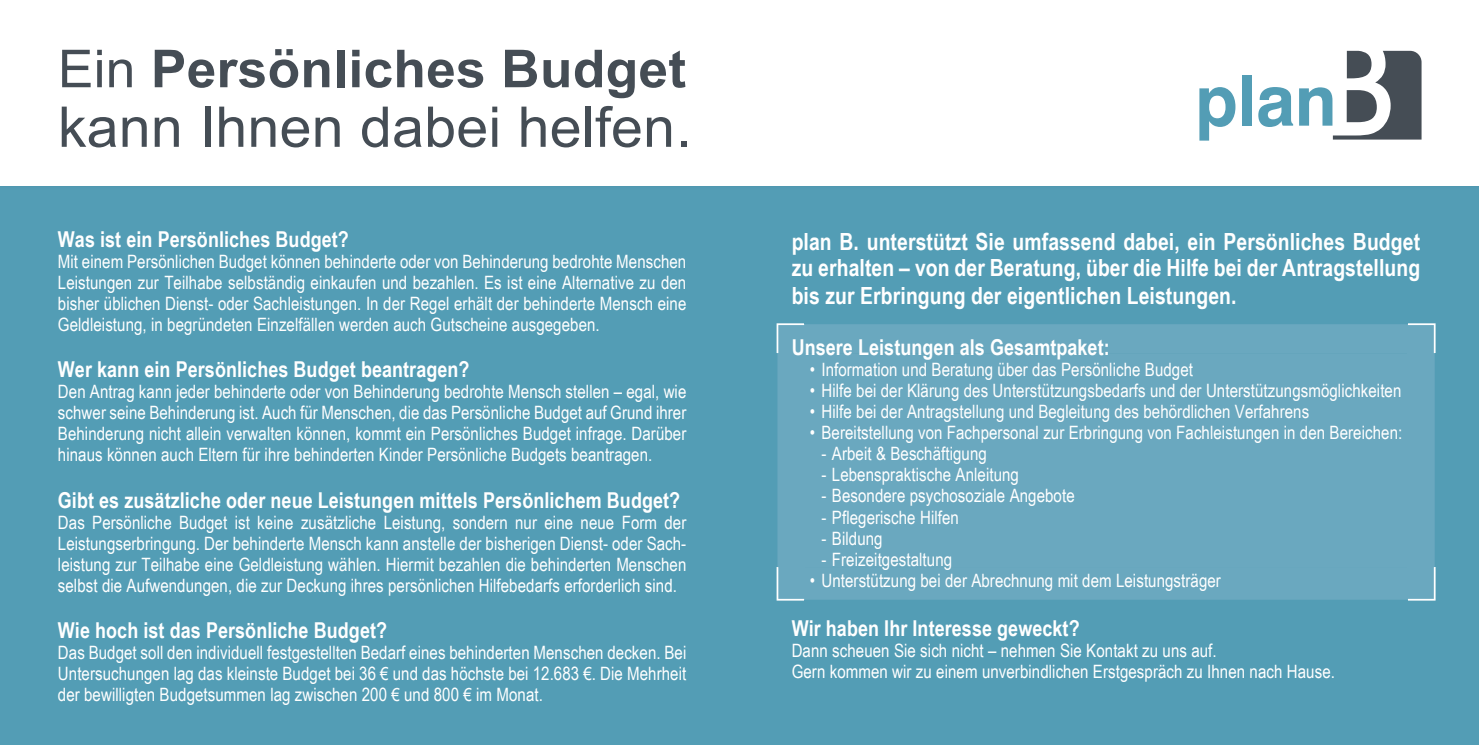
<style>
.page{position:relative;width:1479px;height:745px;background:#fff}
.page>*{position:absolute;margin:0;border:0;box-sizing:border-box;transform-origin:0 0}
.t1{font:56.18px "Arial Narrow";letter-spacing:.005em;color:#454d55;scale:1.24 1}
.t2{font:700 52.32px "Arial Narrow";letter-spacing:.005em;color:#454d55;scale:1.24 1}
.t3{font:700 23.62px/26.2px "Arial Narrow";letter-spacing:.005em;color:#fff}
.t4{font:700 21.88px "Arial Narrow";letter-spacing:.005em;color:#fff}
.t5{font:18.38px/21px "Arial Narrow";letter-spacing:.005em;color:#fff;text-align:justify}
.s1{font-weight:400}
</style>
<div class="page">
<div style="left:0;top:176px;width:1478px;height:568px;background:#539db5"></div>
<svg style="left:1407px;top:566px;width:27px;height:33px"></svg>
<svg style="left:777px;top:566px;width:27px;height:33px"></svg>
<svg style="left:1407px;top:324px;width:27px;height:29px"></svg>
<svg style="left:777px;top:324px;width:27px;height:29px"></svg>
<div style="left:804px;top:324px;width:603px;height:275px;background:#6aa8bf"></div>
<div style="left:777px;top:353px;width:657px;height:213px;background:#6aa8bf"></div>
<img style="left:0;top:185px;width:1478px;height:1px">
<div style="left:0;top:0;width:1478px;height:185px;background:#fff"></div>
<svg style="left:1199px;top:87px;width:36px;height:53px"></svg>
<div style="left:1241px;top:75px;width:10px;height:51px;background:#539db5"></div>
<svg style="left:1258px;top:51px;width:163px;height:88px"></svg>
<h2 class="t2" style="left:58px;top:29px;width:508px"><span class="s1">Ein</span> Persönliches Budget</h2>
<h1 class="t1" style="left:58px;top:86px;width:512px">kann Ihnen dabei helfen.</h1>
<p class="t4" style="left:58px;top:222px;width:292px">Was ist ein Persönliches Budget?</p>
<p class="t5" style="left:58px;top:250px;width:630px">Mit einem Persönlichen Budget können behinderte oder von Behinderung bedrohte Menschen Leistungen zur Teilhabe selbständig einkaufen und bezahlen. Es ist eine Alternative zu den bisher üblichen Dienst- oder Sachleistungen. In der Regel erhält der behinderte Mensch eine Geldleistung, in begründeten Einzelfällen werden auch Gutscheine ausgegeben.</p>
<p class="t4" style="left:58px;top:352px;width:413px">Wer kann ein Persönliches Budget beantragen?</p>
<p class="t5" style="left:58px;top:380px;width:630px">Den Antrag kann jeder behinderte oder von Behinderung bedrohte Mensch stellen – egal, wie schwer seine Behinderung ist. Auch für Menschen, die das Persönliche Budget auf Grund ihrer Behinderung nicht allein verwalten können, kommt ein Persönliches Budget infrage. Darüber hinaus können auch Eltern für ihre behinderten Kinder Persönliche Budgets beantragen.</p>
<p class="t4" style="left:58px;top:483px;width:623px">Gibt es zusätzliche oder neue Leistungen mittels Persönlichem Budget?</p>
<p class="t5" style="left:58px;top:510px;width:630px">Das Persönliche Budget ist keine zusätzliche Leistung, sondern nur eine neue Form der Leistungserbringung. Der behinderte Mensch kann anstelle der bisherigen Dienst- oder Sach&shy;leistung zur Teilhabe eine Geldleistung wählen. Hiermit bezahlen die behinderten Menschen selbst die Aufwendungen, die zur Deckung ihres persönlichen Hilfebedarfs erforderlich sind.</p>
<p class="t4" style="left:58px;top:613px;width:331px">Wie hoch ist das Persönliche Budget?</p>
<p class="t5" style="left:58px;top:640px;width:630px">Das Budget soll den individuell festgestellten Bedarf eines behinderten Menschen decken. Bei Untersuchungen lag das kleinste Budget bei 36 € und das höchste bei 12.683 €. Die Mehrheit der bewilligten Budgetsummen lag zwischen 200 € und 800 € im Monat.</p>
<p class="t3" style="left:791px;top:227px;width:630px">plan B. unterstützt Sie umfassend dabei, ein Persönliches Budget zu erhalten – von der Beratung, über die Hilfe bei der Antragstellung</p>
<p class="t3" style="left:791px;top:282px;width:446px">bis zur Erbringung der eigentlichen Leistungen.</p>
<p class="t4" style="left:791px;top:331px;width:319px">Unsere Leistungen als Gesamtpaket:</p>
<p class="t5" style="left:809px;top:358px;width:385px">• Information und Beratung über das Persönliche Budget</p>
<p class="t5" style="left:809px;top:379px;width:593px">• Hilfe bei der Klärung des Unterstützungsbedarfs und der Unterstützungsmöglichkeiten</p>
<p class="t5" style="left:809px;top:400px;width:501px">• Hilfe bei der Antragstellung und Begleitung des behördlichen Verfahrens</p>
<p class="t5" style="left:809px;top:421px;width:594px">• Bereitstellung von Fachpersonal zur Erbringung von Fachleistungen in den Bereichen:</p>
<p class="t5" style="left:821px;top:442px;width:167px">- Arbeit &amp; Beschäftigung</p>
<p class="t5" style="left:821px;top:463px;width:199px">- Lebenspraktische Anleitung</p>
<p class="t5" style="left:821px;top:484px;width:255px">- Besondere psychosoziale Angebote</p>
<p class="t5" style="left:821px;top:505px;width:139px">- Pflegerische Hilfen</p>
<p class="t5" style="left:821px;top:526px;width:63px">- Bildung</p>
<p class="t5" style="left:821px;top:547px;width:132px">- Freizeitgestaltung</p>
<p class="t5" style="left:809px;top:568px;width:413px">• Unterstützung bei der Abrechnung mit dem Leistungsträger</p>
<p class="t4" style="left:791px;top:611px;width:289px">Wir haben Ihr Interesse geweckt?</p>
<p class="t5" style="left:791px;top:639px;width:545px">Dann scheuen Sie sich nicht – nehmen Sie Kontakt zu uns auf.<br>Gern kommen wir zu einem unverbindlichen Erstgespräch zu Ihnen nach Hause.</p>
</div>
